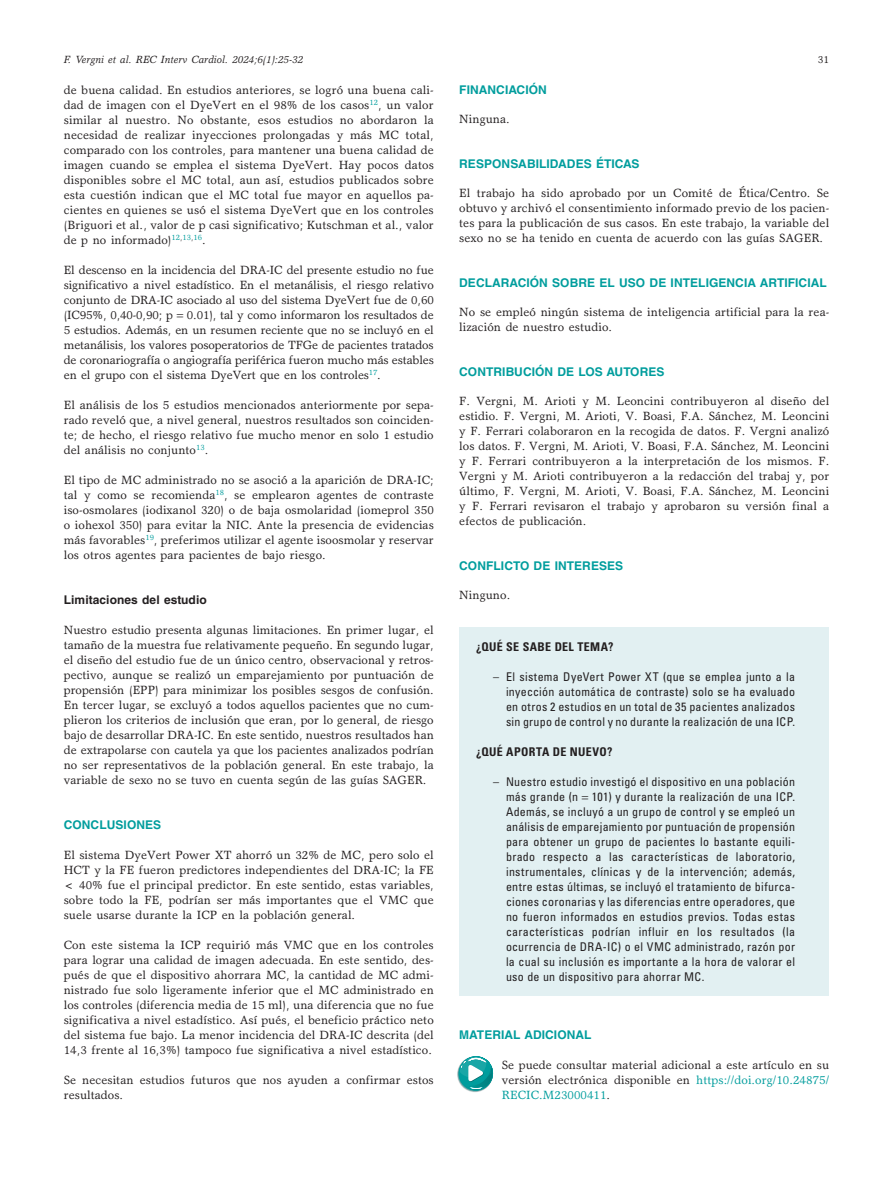
<style>
.page{position:relative;width:893px;height:1191px;background:#fff}
.page>*{position:absolute;margin:0;border:0;box-sizing:border-box;transform-origin:0 0}
.t1{font:12px/15px "Garth Graphic Std";letter-spacing:.005em;color:#231f20;text-align:justify}
.t2{font:condensed 12px/15px "Univers LT Std";letter-spacing:.02em;color:#231f20;text-align:justify}
.t3{font:700 12px "Helvetica LT Std";letter-spacing:.005em;color:#009d9d}
.t4{font:700 condensed 12px "Univers LT Std";letter-spacing:.03em;color:#231f20}
.t5{font:700 12px "Helvetica LT Std";letter-spacing:.005em;color:#231f20}
.t6{font:italic 10.5px "Garth Graphic Std";letter-spacing:.005em;color:#231f20}
.t7{font:10.5px "Garth Graphic Std";color:#231f20}
.s1{color:#009d9d}
</style>
<div class="page">
<div style="left:459px;top:627px;width:370px;height:369px;background:#e2f0f2"></div>
<svg style="left:457px;top:1056px;width:36px;height:36px"></svg>
<svg style="left:457px;top:1056px;width:36px;height:35px"></svg>
<svg style="left:458px;top:1056px;width:35px;height:35px"></svg>
<svg style="left:459px;top:1056px;width:34px;height:34px"></svg>
<p class="t6" style="left:64px;top:53px;width:241px">F. Vergni et al. REC Interv Cardiol. 2024;6(1):25-32</p>
<p class="t7" style="left:818px;top:53px;width:13px">31</p>
<p class="t1" style="left:64px;top:82px;width:372px">de buena calidad. En estudios anteriores, se logró una buena cali&shy;dad de imagen con el DyeVert en el 98% de los casos<sup>12</sup>, un valor similar al nuestro. No obstante, esos estudios no abordaron la necesidad de realizar inyecciones prolongadas y más MC total, comparado con los controles, para mantener una buena calidad de imagen cuando se emplea el sistema DyeVert. Hay pocos datos disponibles sobre el MC total, aun así, estudios publicados sobre esta cuestión indican que el MC total fue mayor en aquellos pa&shy;cientes en quienes se usó el sistema DyeVert que en los controles (Briguori et al., valor de p casi significativo; Kutschman et al., valor de p no informado)<sup>12</sup><sup>,</sup><sup>13</sup><sup>,</sup><sup>16</sup>.</p>
<p class="t1" style="left:64px;top:262px;width:371px">El descenso en la incidencia del DRA-IC del presente estudio no fue significativo a nivel estadístico. En el metanálisis, el riesgo relativo conjunto de DRA-IC asociado al uso del sistema DyeVert fue de 0,60 (IC95%, 0,40-0,90; p 0.01), tal y como informaron los resultados de 5 estudios. Además, en un resumen reciente que no se incluyó en el metanálisis, los valores posoperatorios de TFGe de pacientes tratados de coronariografía o angiografía periférica fueron mucho más estables en el grupo con el sistema DyeVert que en los controles<sup>17</sup>.</p>
<p class="t1" style="left:64px;top:397px;width:372px">El análisis de los 5 estudios mencionados anteriormente por sepa&shy;rado reveló que, a nivel general, nuestros resultados son coinciden&shy;te; de hecho, el riesgo relativo fue mucho menor en solo 1 estudio del análisis no conjunto<sup>13</sup>.</p>
<p class="t1" style="left:64px;top:472px;width:372px">El tipo de MC administrado no se asoció a la aparición de DRA-IC; tal y como se recomienda<sup>18</sup>, se emplearon agentes de contraste iso-osmolares (iodixanol 320) o de baja osmolaridad (iomeprol 350 o iohexol 350) para evitar la NIC. Ante la presencia de evidencias más favorables<sup>19</sup>, preferimos utilizar el agente isoosmolar y reservar los otros agentes para pacientes de bajo riesgo.</p>
<p class="t5" style="left:64px;top:592px;width:145px">Limitaciones del estudio</p>
<p class="t1" style="left:64px;top:622px;width:372px">Nuestro estudio presenta algunas limitaciones. En primer lugar, el tamaño de la muestra fue relativamente pequeño. En segundo lugar, el diseño del estudio fue de un único centro, observacional y retros&shy;pectivo, aunque se realizó un emparejamiento por puntuación de propensión (EPP) para minimizar los posibles sesgos de confusión.<br>En tercer lugar, se excluyó a todos aquellos pacientes que no cum&shy;plieron los criterios de inclusión que eran, por lo general, de riesgo bajo de desarrollar DRA-IC. En este sentido, nuestros resultados han de extrapolarse con cautela ya que los pacientes analizados podrían no ser representativos de la población general. En este trabajo, la variable de sexo no se tuvo en cuenta según de las guías SAGER.</p>
<p class="t3" style="left:64px;top:817px;width:99px">CONCLUSIONES</p>
<p class="t1" style="left:64px;top:847px;width:372px">El sistema DyeVert Power XT ahorró un 32% de MC, pero solo el HCT y la FE fueron predictores independientes del DRA-IC; la FE &lt; 40% fue el principal predictor. En este sentido, estas variables, sobre todo la FE, podrían ser más importantes que el VMC que suele usarse durante la ICP en la población general.</p>
<p class="t1" style="left:64px;top:937px;width:372px">Con este sistema la ICP requirió más VMC que en los controles para lograr una calidad de imagen adecuada. En este sentido, des&shy;pués de que el dispositivo ahorrara MC, la cantidad de MC admi&shy;nistrado fue solo ligeramente inferior que el MC administrado en los controles (diferencia media de 15 ml), una diferencia que no fue significativa a nivel estadístico. Así pués, el beneficio práctico neto del sistema fue bajo. La menor incidencia del DRA-IC descrita (del 14,3 frente al 16,3%) tampoco fue significativa a nivel estadístico.</p>
<p class="t1" style="left:64px;top:1072px;width:371px">Se necesitan estudios futuros que nos ayuden a confirmar estos resultados.</p>
<p class="t3" style="left:459px;top:82px;width:89px">FINANCIACIÓN</p>
<p class="t1" style="left:459px;top:111px;width:52px">Ninguna.</p>
<p class="t3" style="left:459px;top:156px;width:182px">RESPONSABILIDADES ÉTICAS</p>
<p class="t1" style="left:459px;top:185px;width:371px">El trabajo ha sido aprobado por un Comité de Ética/Centro. Se obtuvo y archivó el consentimiento informado previo de los pacien&shy;tes para la publicación de sus casos. En este trabajo, la variable del sexo no se ha tenido en cuenta de acuerdo con las guías SAGER.</p>
<p class="t3" style="left:459px;top:275px;width:369px">DECLARACIÓN SOBRE EL USO DE INTELIGENCIA ARTIFICIAL</p>
<p class="t1" style="left:459px;top:304px;width:372px">No se empleó ningún sistema de inteligencia artificial para la rea&shy;lización de nuestro estudio.</p>
<p class="t3" style="left:459px;top:364px;width:207px">CONTRIBUCIÓN DE LOS AUTORES</p>
<p class="t1" style="left:459px;top:393px;width:372px">F. Vergni, M. Arioti y M. Leoncini contribuyeron al diseño del estidio. F. Vergni, M. Arioti, V. Boasi, F.A. Sánchez, M. Leoncini y F. Ferrari colaboraron en la recogida de datos. F. Vergni analizó los datos. F. Vergni, M. Arioti, V. Boasi, F.A. Sánchez, M. Leoncini y F. Ferrari contribuyeron a la interpretación de los mismos. F.<br>Vergni y M. Arioti contribuyeron a la redacción del trabaj y, por último, F. Vergni, M. Arioti, V. Boasi, F.A. Sánchez, M. Leoncini y F. Ferrari revisaron el trabajo y aprobaron su versión final a efectos de publicación.</p>
<p class="t3" style="left:459px;top:558px;width:165px">CONFLICTO DE INTERESES</p>
<p class="t1" style="left:459px;top:587px;width:52px">Ninguno.</p>
<p class="t4" style="left:476px;top:639px;width:139px">¿QUÉ SE SABE DEL TEMA?</p>
<p class="t2" style="left:506px;top:669px;width:291px;text-indent:-13px">– El sistema DyeVert Power XT (que se emplea junto a la inyección automática de contraste) solo se ha evaluado en otros 2 estudios en un total de 35 pacientes analizados sin grupo de control y no durante la realización de una ICP.</p>
<p class="t4" style="left:476px;top:744px;width:138px">¿QUÉ APORTA DE NUEVO?</p>
<p class="t2" style="left:506px;top:774px;width:291px;text-indent:-13px">– Nuestro estudio investigó el dispositivo en una población más grande (n 101) y durante la realización de una ICP.<br>Además, se incluyó a un grupo de control y se empleó un análisis de emparejamiento por puntuación de propensión para obtener un grupo de pacientes lo bastante equili&shy;brado respecto a las características de laboratorio, instrumentales, clínicas y de la intervención; además, entre estas últimas, se incluyó el tratamiento de bifurca&shy;ciones coronarias y las diferencias entre operadores, que no fueron informados en estudios previos. Todas estas características podrían influir en los resultados (la ocurrencia de DRA-IC) o el VMC administrado, razón por la cual su inclusión es importante a la hora de valorar el uso de un dispositivo para ahorrar MC.</p>
<p class="t3" style="left:459px;top:1027px;width:134px">MATERIAL ADICIONAL</p>
<p class="t1" style="left:502px;top:1057px;width:329px">Se puede consultar material adicional a este artículo en su versión electrónica disponible en <span class="s1">https://doi.org/10.24875/ RECIC.M23000411</span>.</p>
</div>
